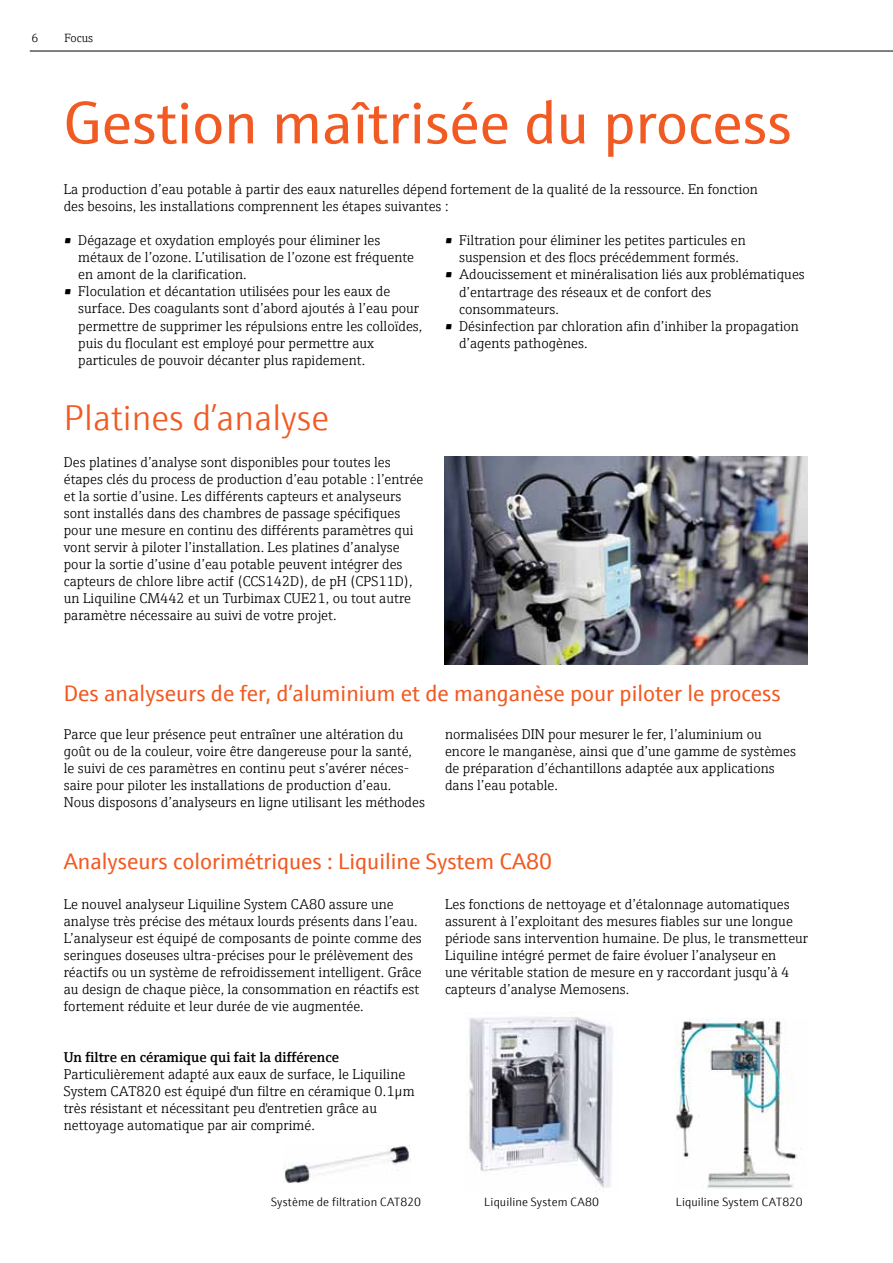
<style>
.page{position:relative;width:893px;height:1263px;background:#fff}
.page>*{position:absolute;margin:0;border:0;box-sizing:border-box;transform-origin:0 0}
.t1{font:60px "E+H Sans";color:#f15a22}
.t2{font:300 36px "E+H Sans";color:#f15a22}
.t3{font:22.5px "E+H Sans";color:#f15a22}
.t4{font:300 14.25px/17px "E+H Serif";color:#000}
.t5{font:600 14.25px "E+H Serif";color:#000}
.t6{font:300 12px "E+H Sans";letter-spacing:.01em;color:#000}
.t7{font:300 12px "E+H Serif";color:#000}
.s1{font-weight:600}
</style>
<div class="page">
<img style="left:445px;top:456px;width:363px;height:209px">
<hr style="left:30px;top:51px;width:863px;height:1px;background:#000">
<img style="left:283px;top:1145px;width:128px;height:38px">
<img style="left:469px;top:1017px;width:144px;height:171px">
<img style="left:674px;top:1018px;width:128px;height:171px">
<p class="t7" style="left:31px;top:29px;width:8px">6</p>
<p class="t7" style="left:64px;top:29px;width:30px">Focus</p>
<h1 class="t1" style="left:64px;top:78px;width:729px">Gestion maîtrisée du process</h1>
<p class="t4" style="left:64px;top:180px;width:696px">La production d’eau potable à partir des eaux naturelles dépend fortement de la qualité de la ressource. En fonction des besoins, les installations comprennent les étapes suivantes :</p>
<p class="t4" style="left:78px;top:231px;width:337px;text-indent:-14px"><span class="s1">•</span> Dégazage et oxydation employés pour éliminer les métaux de l’ozone. L’utilisation de l’ozone est fréquente en amont de la clarification.</p>
<p class="t4" style="left:78px;top:282px;width:346px;text-indent:-14px"><span class="s1">•</span> Floculation et décantation utilisées pour les eaux de surface. Des coagulants sont d’abord ajoutés à l’eau pour permettre de supprimer les répulsions entre les colloïdes, puis du floculant est employé pour permettre aux particules de pouvoir décanter plus rapidement.</p>
<p class="t4" style="left:445px;top:231px;width:302px;text-align:center"><span class="s1">•</span> Filtration pour éliminer les petites particules en suspension et des flocs précédemment formés.</p>
<p class="t4" style="left:459px;top:265px;width:347px;text-indent:-14px"><span class="s1">•</span> Adoucissement et minéralisation liés aux problématiques d’entartrage des réseaux et de confort des consommateurs.</p>
<p class="t4" style="left:459px;top:316px;width:341px;text-indent:-14px"><span class="s1">•</span> Désinfection par chloration afin d’inhiber la propagation d’agents pathogènes.</p>
<h2 class="t2" style="left:64px;top:391px;width:267px">Platines d’analyse</h2>
<p class="t4" style="left:64px;top:452px;width:361px">Des platines d’analyse sont disponibles pour toutes les étapes clés du process de production d’eau potable : l’entrée et la sortie d’usine. Les différents capteurs et analyseurs sont installés dans des chambres de passage spécifiques pour une mesure en continu des différents paramètres qui vont servir à piloter l’installation. Les platines d’analyse pour la sortie d’usine d’eau potable peuvent intégrer des capteurs de chlore libre actif (CCS142D), de pH (CPS11D), un Liquiline CM442 et un Turbimax CUE21, ou tout autre paramètre nécessaire au suivi de votre projet.</p>
<h3 class="t3" style="left:64px;top:677px;width:718px">Des analyseurs de fer, d’aluminium et de manganèse pour piloter le process</h3>
<p class="t4" style="left:64px;top:724px;width:363px">Parce que leur présence peut entraîner une altération du goût ou de la couleur, voire être dangereuse pour la santé, le suivi de ces paramètres en continu peut s’avérer néces&shy;saire pour piloter les installations de production d’eau.<br>Nous disposons d’analyseurs en ligne utilisant les méthodes</p>
<p class="t4" style="left:445px;top:724px;width:352px">normalisées DIN pour mesurer le fer, l’aluminium ou encore le manganèse, ainsi que d’une gamme de systèmes de préparation d’échantillons adaptée aux applications dans l’eau potable.</p>
<h3 class="t3" style="left:64px;top:844px;width:490px">Analyseurs colorimétriques : Liquiline System CA80</h3>
<p class="t4" style="left:64px;top:894px;width:360px">Le nouvel analyseur Liquiline System CA80 assure une analyse très précise des métaux lourds présents dans l’eau.<br>L’analyseur est équipé de composants de pointe comme des seringues doseuses ultra-précises pour le prélèvement des réactifs ou un système de refroidissement intelligent. Grâce au design de chaque pièce, la consommation en réactifs est fortement réduite et leur durée de vie augmentée.</p>
<p class="t4" style="left:445px;top:894px;width:365px">Les fonctions de nettoyage et d’étalonnage automatiques assurent à l’exploitant des mesures fiables sur une longue période sans intervention humaine. De plus, le transmetteur Liquiline intégré permet de faire évoluer l’analyseur en<br>une véritable station de mesure en y raccordant jusqu’à 4 capteurs d’analyse Memosens.</p>
<p class="t5" style="left:64px;top:1046px;width:277px">Un filtre en céramique qui fait la différence</p>
<p class="t4" style="left:64px;top:1064px;width:352px">Particulièrement adapté aux eaux de surface, le Liquiline System CAT820 est équipé d'un filtre en céramique 0.1µm très résistant et nécessitant peu d'entretien grâce au nettoyage automatique par air comprimé.</p>
<p class="t6" style="left:271px;top:1193px;width:151px">Système de filtration CAT820</p>
<p class="t6" style="left:484px;top:1193px;width:116px">Liquiline System CA80</p>
<p class="t6" style="left:676px;top:1193px;width:128px">Liquiline System CAT820</p>
</div>
